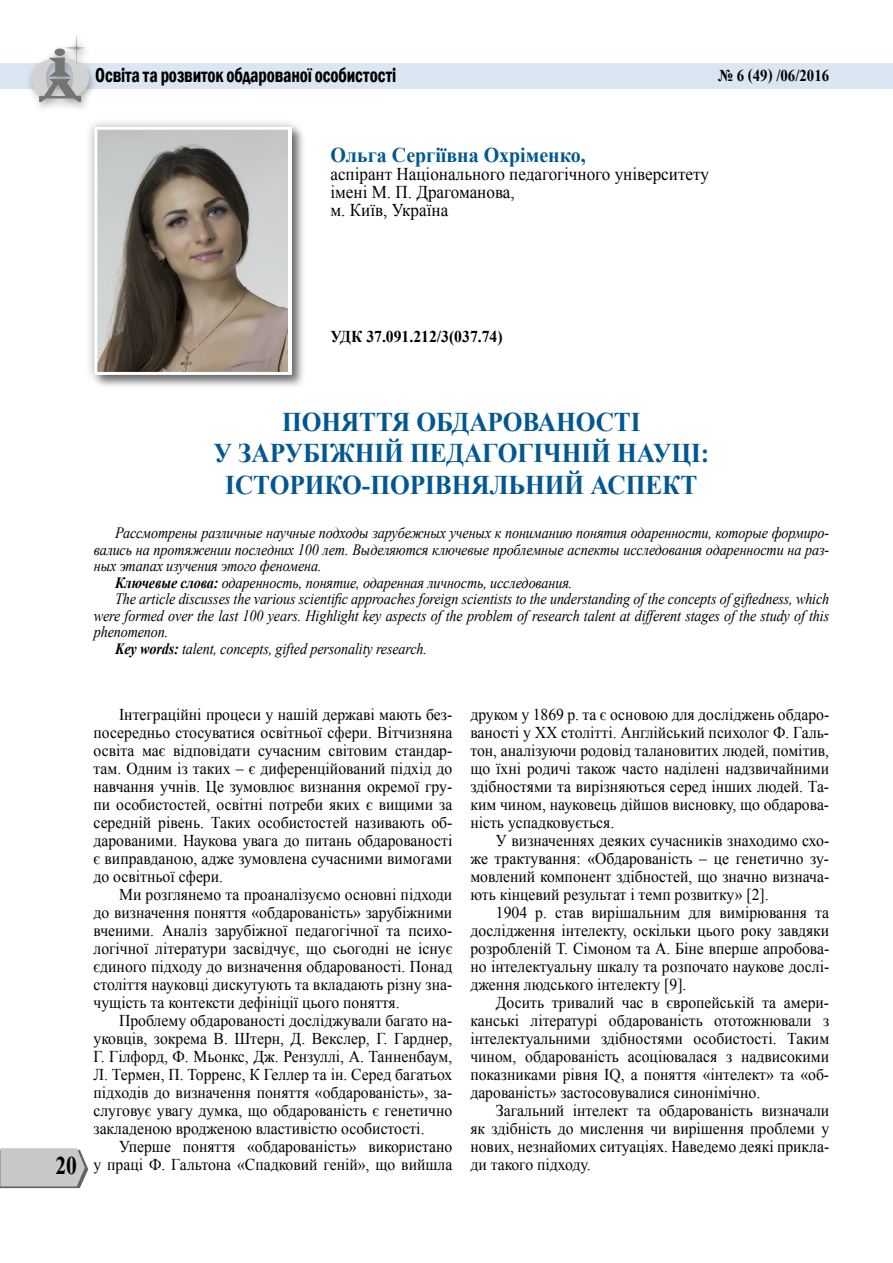
<style>
.page{position:relative;width:893px;height:1263px;background:#fff}
.page>*{position:absolute;margin:0;border:0;box-sizing:border-box;transform-origin:0 0}
.t1{font:700 27px/31.5px "Times New Roman";letter-spacing:-.005em;color:#005791;text-align:center;scale:.94 1}
.t2{font:700 25.5px "Times New Roman";color:#000;scale:.85 1}
.t3{font:700 21px "Times New Roman";color:#005791;scale:.95 1}
.t4{font:600 condensed 20.7px "Franklin Gothic";letter-spacing:-.01em;color:#000;scale:.86 1}
.t5{font:18px/18px "Times New Roman";color:#000;scale:.95 1}
.t6{font:16.5px/18px "Times New Roman";color:#000;text-align:justify;scale:.95 1}
.t7{font:700 16.5px "Times New Roman";color:#000;scale:.95 1}
.t8{font:700 16.5px "Times New Roman";color:#000;scale:.9 1}
.t9{font:italic 15.75px "Times New Roman";letter-spacing:-.01em;color:#000;scale:.9 1}
.s1{font-weight:700}
</style>
<div class="page">
<div style="left:1px;top:63px;width:892px;height:26px;background:#dce6f2"></div>
<svg style="left:0;top:1148px;width:88px;height:40px;background:#c3c3c3"></svg>
<div style="left:25px;top:31px;width:73px;height:82px;background:#000;opacity:.37"></div>
<img style="left:31px;top:32px;width:57px;height:69px">
<div style="left:92px;top:124px;width:214px;height:265px;background:#f6f6f6"></div>
<div style="left:84px;top:117px;width:218px;height:268px;background:#000;opacity:.3"></div>
<img style="left:98px;top:131px;width:190px;height:240px">
<div style="left:94px;top:127px;width:198px;height:248px;border:3px solid #fff"></div>
<p class="t4" style="left:95px;top:61px;width:351px">Освіта та розвиток обдарованої особистості</p>
<p class="t8" style="left:718px;top:64px;width:125px">№ 6 (49) /06/2016</p>
<p class="t3" style="left:330px;top:140px;width:270px">Ольга Сергіївна Охріменко,</p>
<p class="t5" style="left:330px;top:165px;width:400px">аспірант Національного педагогічного університету імені М. П. Драгоманова,<br>м. Київ, Україна</p>
<p class="t7" style="left:330px;top:325px;width:183px">УДК 37.091.212/3(037.74)</p>
<h1 class="t1" style="left:213px;top:405px;width:529px">ПОНЯТТЯ ОБДАРОВАНОСТІ<br>У ЗАРУБІЖНІЙ ПЕДАГОГІЧНІЙ НАУЦІ:<br>ІСТОРИКО-ПОРІВНЯЛЬНИЙ АСПЕКТ</h1>
<p class="t9" style="left:115px;top:522px;width:795px">Рассмотрены различные научные подходы зарубежных ученых к пониманию понятия одаренности, которые формиро-</p>
<p class="t9" style="left:94px;top:538px;width:818px">вались на протяжении последних 100 лет. Выделяются ключевые проблемные аспекты исследования одаренности на раз-</p>
<p class="t9" style="left:94px;top:555px;width:255px">ных этапах изучения этого феномена.</p>
<p class="t9" style="left:115px;top:571px;width:510px"><span class="s1">Ключевые слова:</span> одаренность, понятие, одаренная личность, исследования.</p>
<p class="t9" style="left:115px;top:588px;width:795px">The article discusses the various scientific approaches foreign scientists to the understanding of the concepts of giftedness, which</p>
<p class="t9" style="left:94px;top:604px;width:819px">were formed over the last 100 years. Highlight key aspects of the problem of research talent at different stages of the study of this</p>
<p class="t9" style="left:94px;top:621px;width:84px">phenomenon.</p>
<p class="t9" style="left:115px;top:637px;width:348px"><span class="s1">Key words:</span> talent, concepts, gifted personality research.</p>
<h2 class="t2" style="left:55px;top:1148px;width:27px">20</h2>
<p class="t6" style="left:94px;top:705px;width:379px;text-indent:26px">Інтеграційні процеси у нашій державі мають без&shy;посередньо стосуватися освітньої сфери. Вітчизняна освіта має відповідати сучасним світовим стандар&shy;там. Одним із таких – є диференційований підхід до навчання учнів. Це зумовлює визнання окремої гру&shy;пи особистостей, освітні потреби яких є вищими за середній рівень. Таких особистостей називають об&shy;дарованими. Наукова увага до питань обдарованості є виправданою, адже зумовлена сучасними вимогами до освітньої сфери.</p>
<p class="t6" style="left:94px;top:885px;width:379px;text-indent:26px">Ми розглянемо та проаналізуємо основні підходи до визначення поняття «обдарованість» зарубіжними вченими. Аналіз зарубіжної педагогічної та психо&shy;логічної літератури засвідчує, що сьогодні не існує єдиного підходу до визначення обдарованості. Понад століття науковці дискутують та вкладають різну зна&shy;чущість та контексти дефініції цього поняття.</p>
<p class="t6" style="left:94px;top:1011px;width:379px;text-indent:26px">Проблему обдарованості досліджували багато на&shy;уковців, зокрема В. Штерн, Д. Векслер, Г. Гарднер, Г. Гілфорд, Ф. Мьонкс, Дж. Рензуллі, А. Танненбаум, Л. Термен, П. Торренс, К Геллер та ін. Серед багатьох підходів до визначення поняття «обдарованість», за&shy;слуговує увагу думка, що обдарованість є генетично закладеною вродженою властивістю особистості.</p>
<p class="t6" style="left:94px;top:1137px;width:379px;text-align:right">Уперше поняття «обдарованість» використано<br>у праці Ф. Гальтона «Спадковий геній», що вийшла</p>
<p class="t6" style="left:470px;top:705px;width:379px">друком у 1869 р. та є основою для досліджень обдаро&shy;ваності у ХХ столітті. Англійський психолог Ф. Галь&shy;тон, аналізуючи родовід талановитих людей, помітив, що їхні родичі також часто наділені надзвичайними здібностями та вирізняються серед інших людей. Та&shy;ким чином, науковець дійшов висновку, що обдарова&shy;ність успадковується.</p>
<p class="t6" style="left:470px;top:831px;width:379px;text-indent:26px">У визначеннях деяких сучасників знаходимо схо&shy;же трактування: «Обдарованість – це генетично зу&shy;мовлений компонент здібностей, що значно визнача&shy;ють кінцевий результат і темп розвитку» [2].</p>
<p class="t6" style="left:470px;top:903px;width:379px;text-indent:26px">1904 р. став вирішальним для вимірювання та дослідження інтелекту, оскільки цього року завдяки розробленій Т. Сімоном та А. Біне вперше апробова&shy;но інтелектуальну шкалу та розпочато наукове дослі&shy;дження людського інтелекту [9].</p>
<p class="t6" style="left:470px;top:993px;width:379px;text-indent:26px">Досить тривалий час в європейській та амери&shy;канські літературі обдарованість ототожнювали з інтелектуальними здібностями особистості. Таким чином, обдарованість асоціювалася з надвисокими показниками рівня IQ, а поняття «інтелект» та «об&shy;дарованість» застосовувалися синонімічно.</p>
<p class="t6" style="left:470px;top:1101px;width:379px;text-indent:26px">Загальний інтелект та обдарованість визначали як здібність до мислення чи вирішення проблеми у нових, незнайомих ситуаціях. Наведемо деякі прикла&shy;ди такого підходу.</p>
</div>
